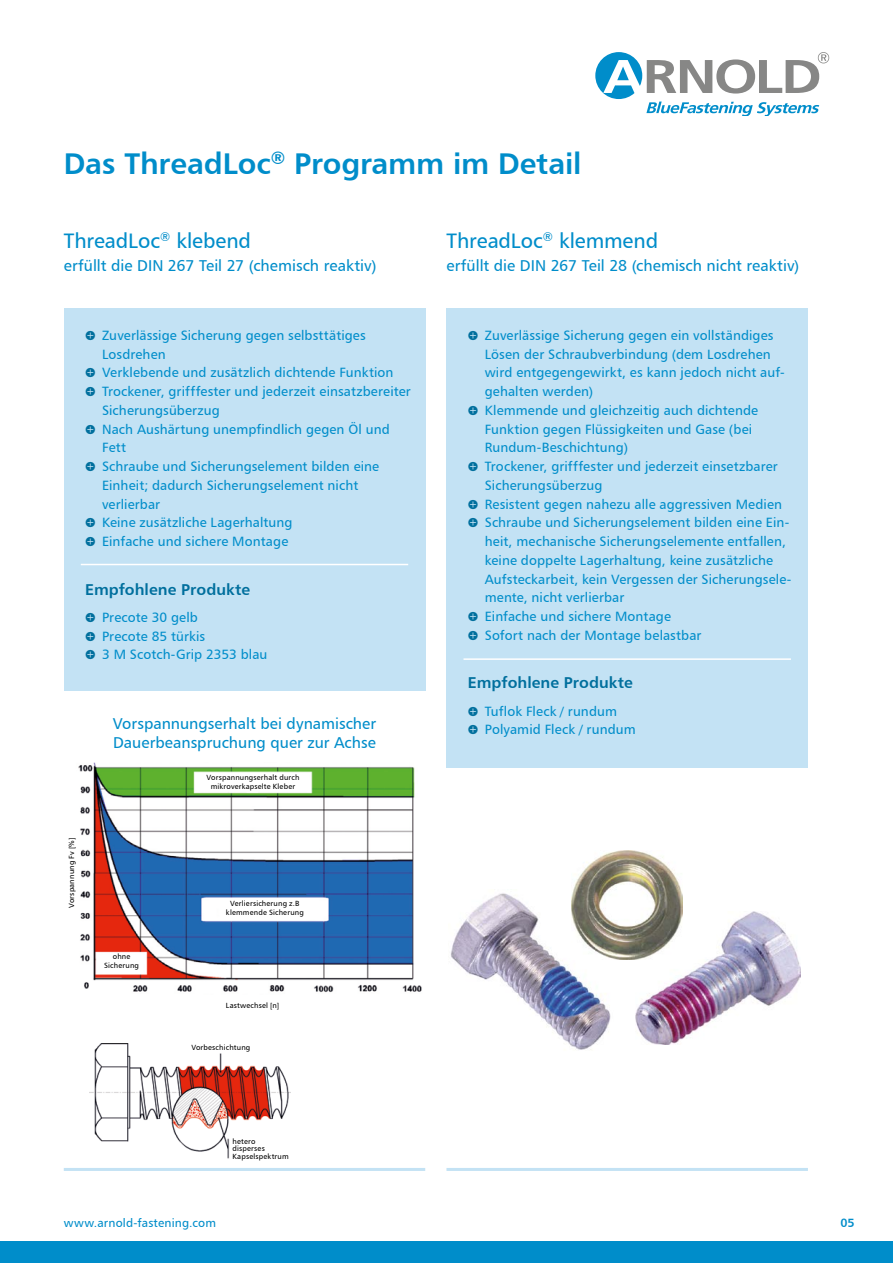
<style>
.page{position:relative;width:893px;height:1263px;background:#fff}
.page>*{position:absolute;margin:0;border:0;box-sizing:border-box;transform-origin:0 0}
.t1{font:30px "Humanist 777 BT Bold B";letter-spacing:-.005em;color:#008dca}
.t2{font:21px "Humanist 777 BT Roman B";color:#008dca}
.t3{font:15.75px "Humanist 777 BT Roman B";color:#008dca}
.t4{font:15.75px "Humanist 777 BT Bold B";color:#006f9d}
.t5{font:13.5px/18.8px "Humanist 777 BT Roman B";letter-spacing:.01em;color:#008dca}
.t6{font:12px "Humanist 777 BT Roman B";letter-spacing:.015em;color:#008dca}
.t7{font:12px "Humanist 777 BT Bold B";color:#008dca}
.t8{font:7.5px/9px "Humanist 777 BT Roman B";letter-spacing:.02em;color:#000;text-align:center}
.s1{font-family:"Klavika";color:#006f9d}
</style>
<div class="page">
<div style="left:0;top:1242px;width:893px;height:21px;background:#008dca"></div>
<div style="left:64px;top:308px;width:361px;height:383px;background:#c3e2f4"></div>
<div style="left:446px;top:308px;width:362px;height:459px;background:#c3e2f4"></div>
<svg style="left:595px;top:52px;width:234px;height:64px"></svg>
<img style="left:636px;top:912px;width:165px;height:132px">
<img style="left:450px;top:893px;width:161px;height:157px">
<img style="left:571px;top:851px;width:111px;height:109px">
<img style="left:89px;top:1044px;width:202px;height:115px">
<img style="left:78px;top:762px;width:344px;height:231px">
<hr style="left:64px;top:1168px;width:361px;height:3px;background:#c3e2f4">
<hr style="left:446px;top:1168px;width:362px;height:3px;background:#c3e2f4">
<hr style="left:81px;top:564px;width:327px;height:1px;background:#fff">
<hr style="left:463px;top:658px;width:328px;height:2px;background:#fff">
<h1 class="t1" style="left:64px;top:145px;width:519px">Das ThreadLoc<sup>®</sup> Programm im Detail</h1>
<h2 class="t2" style="left:64px;top:227px;width:189px">ThreadLoc<sup>®</sup> klebend</h2>
<p class="t3" style="left:64px;top:255px;width:314px">erfüllt die DIN 267 Teil 27 (chemisch reaktiv)</p>
<h2 class="t2" style="left:446px;top:227px;width:213px">ThreadLoc<sup>®</sup> klemmend</h2>
<p class="t3" style="left:446px;top:255px;width:354px">erfüllt die DIN 267 Teil 28 (chemisch nicht reaktiv)</p>
<p class="t5" style="left:102px;top:325px;width:265px;text-indent:-17px"><span class="s1">•</span> Zuverlässige Sicherung gegen selbsttätiges<br>Losdrehen</p>
<p class="t5" style="left:85px;top:363px;width:310px"><span class="s1">•</span> Verklebende und zusätzlich dichtende Funktion</p>
<p class="t5" style="left:102px;top:382px;width:310px;text-indent:-17px"><span class="s1">•</span> Trockener, grifffester und jederzeit einsatzbereiter<br>Sicherungsüberzug</p>
<p class="t5" style="left:102px;top:419px;width:289px;text-indent:-17px"><span class="s1">•</span> Nach Aushärtung unempfindlich gegen Öl und<br>Fett</p>
<p class="t5" style="left:102px;top:457px;width:279px;text-indent:-17px"><span class="s1">•</span> Schraube und Sicherungselement bilden eine<br>Einheit; dadurch Sicherungselement nicht verlierbar</p>
<p class="t5" style="left:85px;top:513px;width:209px"><span class="s1">•</span> Keine zusätzliche Lagerhaltung</p>
<p class="t5" style="left:85px;top:532px;width:205px"><span class="s1">•</span> Einfache und sichere Montage</p>
<p class="t4" style="left:85px;top:579px;width:167px">Empfohlene Produkte</p>
<p class="t5" style="left:85px;top:607px;width:114px"><span class="s1">•</span> Precote 30 gelb</p>
<p class="t5" style="left:85px;top:626px;width:122px"><span class="s1">•</span> Precote 85 türkis</p>
<p class="t5" style="left:85px;top:645px;width:184px"><span class="s1">•</span> 3 M Scotch-Grip 2353 blau</p>
<p class="t5" style="left:485px;top:325px;width:301px;text-indent:-17px"><span class="s1">•</span> Zuverlässige Sicherung gegen ein vollständiges Lösen der Schraubverbindung (dem Losdrehen wird entgegengewirkt, es kann jedoch nicht auf&shy;gehalten werden)</p>
<p class="t5" style="left:485px;top:400px;width:275px;text-indent:-17px"><span class="s1">•</span> Klemmende und gleichzeitig auch dichtende<br>Funktion gegen Flüssigkeiten und Gase (bei<br>Rundum-Beschichtung)</p>
<p class="t5" style="left:485px;top:457px;width:295px;text-indent:-17px"><span class="s1">•</span> Trockener, grifffester und jederzeit einsetzbarer<br>Sicherungsüberzug</p>
<p class="t5" style="left:468px;top:494px;width:316px"><span class="s1">•</span> Resistent gegen nahezu alle aggressiven Medien</p>
<p class="t5" style="left:485px;top:513px;width:308px;text-indent:-17px"><span class="s1">•</span> Schraube und Sicherungselement bilden eine Ein&shy;heit, mechanische Sicherungselemente entfallen, keine doppelte Lagerhaltung, keine zusätzliche Aufsteckarbeit, kein Vergessen der Sicherungsele&shy;mente, nicht verlierbar</p>
<p class="t5" style="left:468px;top:607px;width:205px"><span class="s1">•</span> Einfache und sichere Montage</p>
<p class="t5" style="left:468px;top:625px;width:235px"><span class="s1">•</span> Sofort nach der Montage belastbar</p>
<p class="t4" style="left:468px;top:673px;width:167px">Empfohlene Produkte</p>
<p class="t5" style="left:468px;top:701px;width:151px"><span class="s1">•</span> Tuflok Fleck / rundum</p>
<p class="t3" style="left:113px;top:714px;width:265px">Vorspannungserhalt bei dynamischer</p>
<p class="t5" style="left:468px;top:720px;width:169px"><span class="s1">•</span> Polyamid Fleck / rundum</p>
<p class="t3" style="left:113px;top:733px;width:264px">Dauerbeanspruchung quer zur Achse</p>
<p class="t8" style="left:207px;top:772px;width:94px">Vorspannungserhalt durch mikroverkapselte Kleber</p>
<p class="t8" style="left:67px;top:908px;width:71px;rotate:-90deg">Vorspannung Fv [%]</p>
<p class="t8" style="left:104px;top:952px;width:36px">ohne<br>Sicherung</p>
<p class="t8" style="left:226px;top:898px;width:79px">Verliersicherung z.B klemmende Sicherung</p>
<p class="t8" style="left:226px;top:1000px;width:55px">Lastwechsel [n]</p>
<p class="t8" style="left:191px;top:1043px;width:61px">Vorbeschichtung</p>
<p class="t8" style="left:233px;top:1137px;width:58px;line-height:7.5px;text-align:left">hetero disperses<br>Kapselspektrum</p>
<p class="t6" style="left:64px;top:1215px;width:154px">www.arnold-fastening.com</p>
<p class="t7" style="left:840px;top:1215px;width:16px">05</p>
</div>
